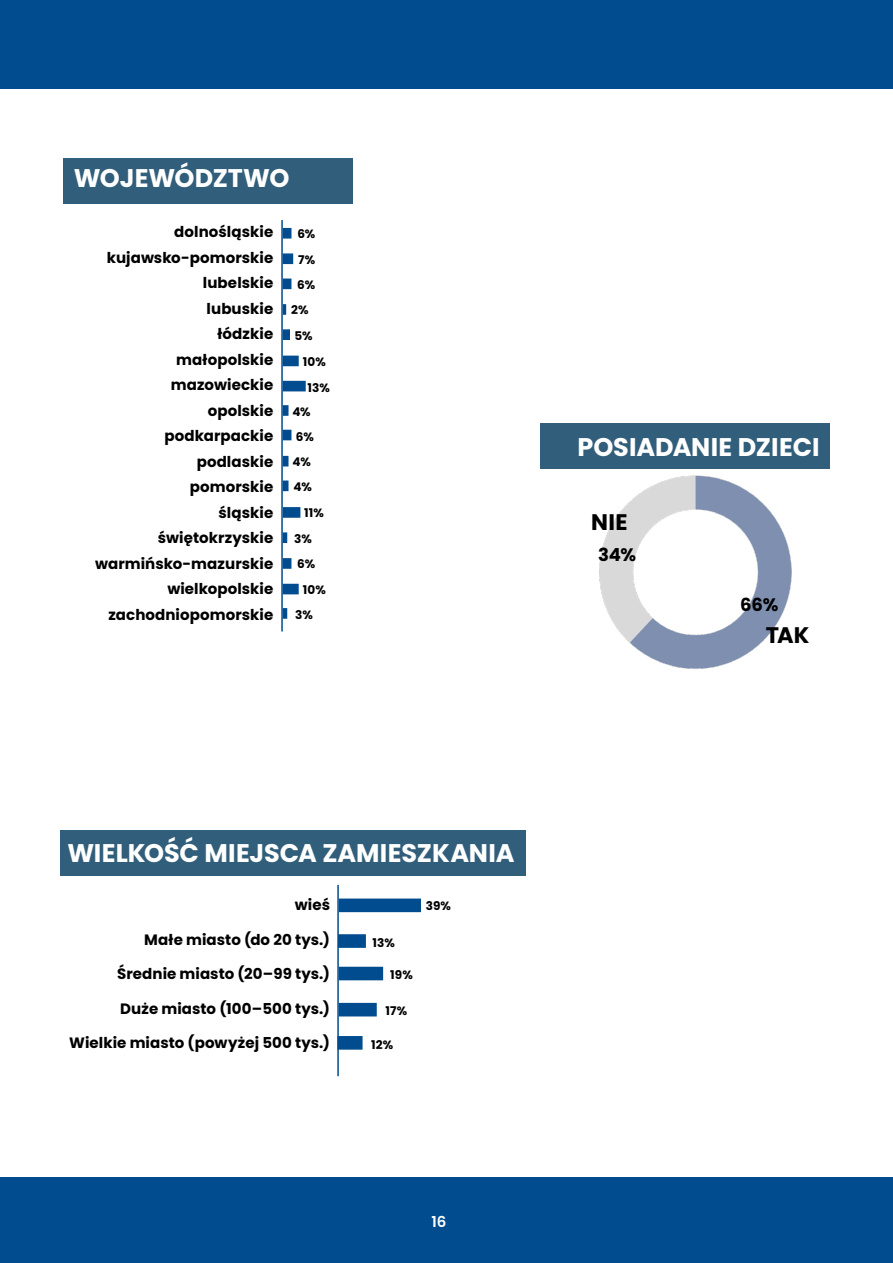
<style>
.page{position:relative;width:893px;height:1263px;background:#fff}
.page>*{position:absolute;margin:0;border:0;box-sizing:border-box;transform-origin:0 0}
.t1{font:700 25.5px "Poppins";letter-spacing:-.005em;color:#fff}
.t2{font:700 22.5px "Poppins";letter-spacing:.005em;color:#000}
.t3{font:700 18px "Poppins";color:#000}
.t4{font:700 15px/25.5px "Poppins";letter-spacing:.005em;color:#000;text-align:right}
.t5{font:600 15px "Poppins";color:#fff}
.t6{font:700 12px/25px "Poppins";letter-spacing:.015em;color:#000}
</style>
<div class="page">
<div style="left:0;top:1178px;width:893px;height:85px;background:#004c8e"></div>
<div style="left:64px;top:158px;width:289px;height:45px;background:#315e7a"></div>
<hr style="left:281px;top:220px;width:2px;height:411px;background:#004c8e">
<div style="left:283px;top:228px;width:8px;height:11px;background:#004c8e;border:2px solid #004c8e"></div>
<div style="left:283px;top:253px;width:10px;height:11px;background:#004c8e;border:2px solid #004c8e"></div>
<div style="left:283px;top:356px;width:16px;height:10px;background:#004c8e"></div>
<div style="left:283px;top:381px;width:23px;height:10px;background:#004c8e"></div>
<div style="left:540px;top:423px;width:289px;height:46px;background:#315e7a"></div>
<img style="left:599px;top:475px;width:193px;height:194px">
<div style="left:60px;top:830px;width:466px;height:46px;background:#315e7a"></div>
<hr style="left:337px;top:885px;width:2px;height:191px;background:#004c8e">
<div style="left:339px;top:898px;width:82px;height:14px;background:#004c8e;border:2px solid #004c8e"></div>
<div style="left:338px;top:934px;width:28px;height:14px;background:#004c8e;border:2px solid #004c8e"></div>
<div style="left:339px;top:967px;width:44px;height:13px;background:#004c8e"></div>
<div style="left:339px;top:1003px;width:38px;height:13px;background:#004c8e"></div>
<div style="left:337px;top:1036px;width:26px;height:14px;background:#004c8e;border:2px solid #004c8e"></div>
<svg style="left:283px;top:304px;width:3px;height:11px"></svg>
<div style="left:283px;top:279px;width:8px;height:10px;background:#004c8e"></div>
<div style="left:283px;top:329px;width:7px;height:11px;background:#004c8e"></div>
<svg style="left:283px;top:405px;width:5px;height:11px"></svg>
<div style="left:283px;top:430px;width:8px;height:10px;background:#004c8e"></div>
<div style="left:283px;top:456px;width:5px;height:10px;background:#004c8e"></div>
<div style="left:283px;top:480px;width:5px;height:11px;background:#004c8e"></div>
<hr style="left:283px;top:532px;width:4px;height:11px;background:#004c8e">
<div style="left:283px;top:507px;width:17px;height:11px;background:#004c8e;border:2px solid #004c8e"></div>
<svg style="left:283px;top:608px;width:4px;height:11px"></svg>
<svg style="left:283px;top:558px;width:8px;height:11px"></svg>
<div style="left:283px;top:584px;width:16px;height:10px;background:#004c8e"></div>
<div style="left:0;top:0;width:893px;height:88px;background:#004c8e"></div>
<h1 class="t1" style="left:74px;top:164px;width:217px">WOJEWÓDZTWO</h1>
<p class="t4" style="left:95px;top:219px;width:180px">dolnośląskie kujawsko-pomorskie lubelskie<br>lubuskie<br>łódzkie<br>małopolskie mazowieckie<br>opolskie<br>podkarpackie podlaskie<br>pomorskie<br>śląskie<br>świętokrzyskie warmińsko-mazurskie wielkopolskie zachodniopomorskie</p>
<p class="t6" style="left:297px;top:221px;width:20px;line-height:26px">6%<br>7%</p>
<p class="t6" style="left:297px;top:272px;width:20px">6%</p>
<p class="t6" style="left:291px;top:298px;width:19px">2%</p>
<p class="t6" style="left:295px;top:323px;width:20px">5%</p>
<p class="t6" style="left:303px;top:349px;width:25px">10%</p>
<p class="t6" style="left:307px;top:375px;width:24px">13%</p>
<p class="t6" style="left:292px;top:399px;width:23px">4%<br>6%<br>4%<br>4%</p>
<p class="t6" style="left:294px;top:500px;width:31px;line-height:25.7px;text-indent:10px">11%<br>3%</p>
<p class="t6" style="left:303px;top:552px;width:25px;text-indent:-6px">6%<br>10%</p>
<p class="t6" style="left:295px;top:602px;width:19px">3%</p>
<h1 class="t1" style="left:577px;top:432px;width:244px">POSIADANIE DZIECI</h1>
<h2 class="t2" style="left:591px;top:509px;width:38px">NIE</h2>
<p class="t3" style="left:598px;top:544px;width:39px">34%</p>
<p class="t3" style="left:740px;top:594px;width:40px">66%</p>
<h2 class="t2" style="left:766px;top:622px;width:45px">TAK</h2>
<h1 class="t1" style="left:67px;top:838px;width:449px">WIELKOŚĆ MIEJSCA ZAMIESZKANIA</h1>
<p class="t6" style="left:426px;top:893px;width:27px">39%</p>
<p class="t6" style="left:372px;top:930px;width:24px">13%</p>
<p class="t6" style="left:390px;top:963px;width:24px">19%</p>
<p class="t6" style="left:386px;top:999px;width:23px">17%</p>
<p class="t6" style="left:371px;top:1032px;width:24px">12%</p>
<p class="t4" style="left:295px;top:892px;width:37px">wieś</p>
<p class="t4" style="left:144px;top:927px;width:187px">Małe miasto (do 20 tys.)</p>
<p class="t4" style="left:117px;top:961px;width:215px">Średnie miasto (20–99 tys.)</p>
<p class="t4" style="left:120px;top:996px;width:212px">Duże miasto (100–500 tys.)</p>
<p class="t4" style="left:69px;top:1030px;width:262px">Wielkie miasto (powyżej 500 tys.)</p>
<p class="t5" style="left:431px;top:1213px;width:17px">16</p>
</div>
